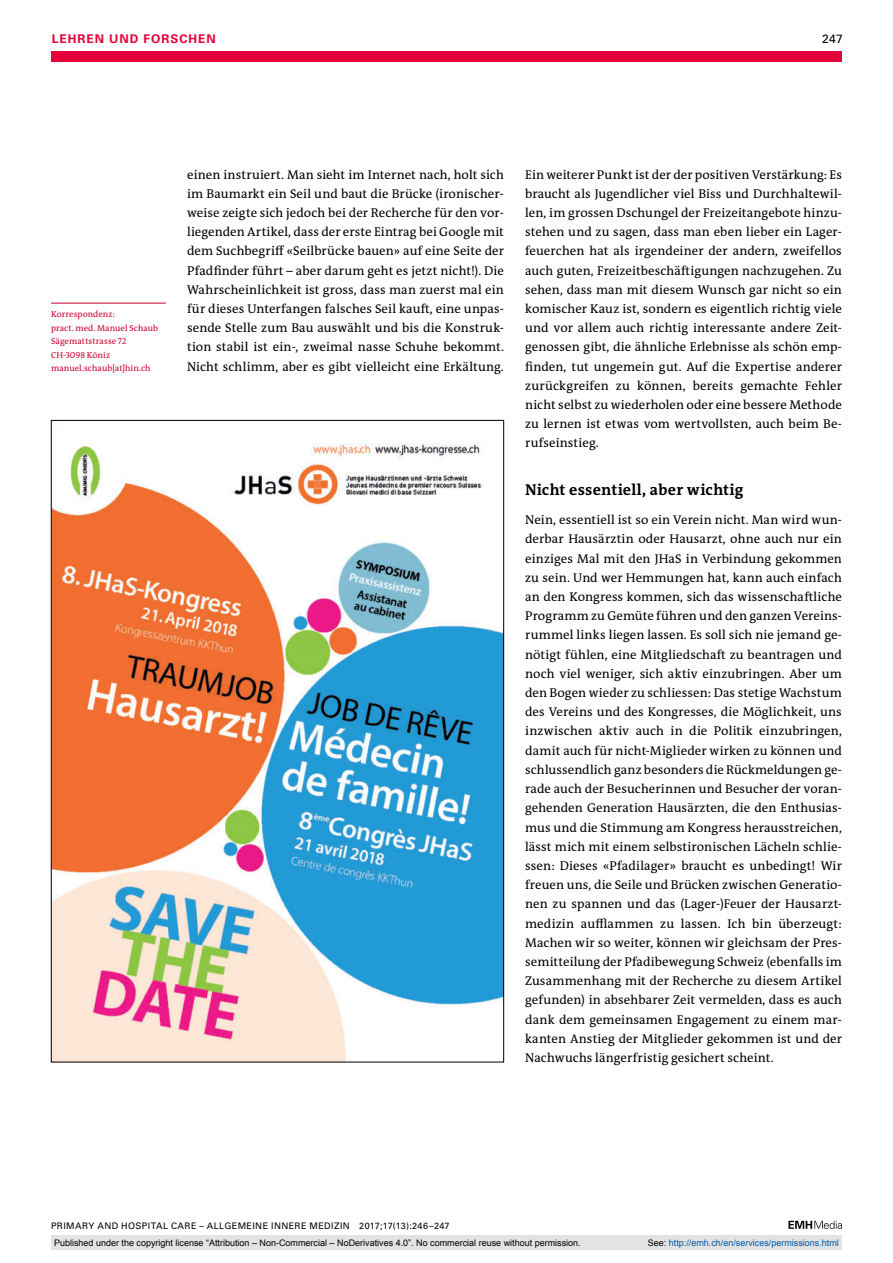
<style>
.page{position:relative;width:893px;height:1263px;background:#fff}
.page>*{position:absolute;margin:0;border:0;box-sizing:border-box;transform-origin:0 0}
.t1{font:700 15.75px "The Antiqua B W7";letter-spacing:.015em;color:#000}
.t2{font:12.75px/19.2px "The Antiqua B W5 Plain";letter-spacing:.005em;color:#000;text-align:justify}
.t3{font:700 12px "Univers LT Std";color:#e40038}
.t4{font:12px "Univers LT Std";color:#000}
.t5{font:9px "Arial";color:#000}
.t6{font:9px "Univers LT Std";letter-spacing:.045em;color:#000}
.t7{font:9px "Arial";color:#005ba9}
.t8{font:8.7px/13.5px "The Antiqua B W5 Plain";letter-spacing:.01em;color:#ca0030}
.s1{color:#000}
</style>
<div class="page">
<div style="left:51px;top:51px;width:791px;height:11px;background:#e40038"></div>
<svg style="left:788px;top:1221px;width:54px;height:8px"></svg>
<hr style="left:51px;top:303px;width:115px;height:1px;background:#ca0030">
<img style="left:53px;top:443px;width:449px;height:617px">
<div style="left:51px;top:1235px;width:791px;height:15px;background:#e3e3e3"></div>
<p class="t3" style="left:52px;top:31px;width:18px">LEHREN</p>
<p class="t3" style="left:109px;top:31px;width:11px">UND</p>
<p class="t3" style="left:143px;top:31px;width:10px">FORSCHEN</p>
<p class="t4" style="left:822px;top:31px;width:22px">247</p>
<p class="t8" style="left:51px;top:308px;width:109px">Korrespondenz:<br>pract. med. Manuel Schaub<br>Sägemattstrasse 72<br>CH-3098 Köniz manuel.schaub[at]hin.ch</p>
<p class="t2" style="left:187px;top:165px;width:318px">einen instruiert. Man sieht im Internet nach, holt sich im Baumarkt ein Seil und baut die Brücke (ironischer&shy;weise zeigte sich jedoch bei der Recherche für den vor&shy;liegenden Artikel, dass der erste Eintrag bei Google mit dem Suchbegriff «Seilbrücke bauen» auf eine Seite der Pfadfinder führt – aber darum geht es jetzt nicht!). Die Wahrscheinlichkeit ist gross, dass man zuerst mal ein für dieses Unterfangen falsches Seil kauft, eine unpas&shy;sende Stelle zum Bau auswählt und bis die Konstruk&shy;tion stabil ist ein-, zweimal nasse Schuhe bekommt.<br>Nicht schlimm, aber es gibt vielleicht eine Erkältung.</p>
<p class="t2" style="left:525px;top:165px;width:318px">Ein weiterer Punkt ist der der positiven Verstärkung: Es braucht als Jugendlicher viel Biss und Durchhaltewil&shy;len, im grossen Dschungel der Freizeitangebote hinzu&shy;stehen und zu sagen, dass man eben lieber ein Lager&shy;feuerchen hat als irgendeiner der andern, zweifellos auch guten, Freizeitbeschäftigungen nachzugehen. Zu sehen, dass man mit diesem Wunsch gar nicht so ein komischer Kauz ist, sondern es eigentlich richtig viele und vor allem auch richtig interessante andere Zeit&shy;genossen gibt, die ähnliche Erlebnisse als schön emp&shy;finden, tut ungemein gut. Auf die Expertise anderer zurückgreifen zu können, bereits gemachte Fehler nicht selbst zu wiederholen oder eine bessere Methode zu lernen ist etwas vom wertvollsten, auch beim Be&shy;rufseinstieg.</p>
<p class="t1" style="left:525px;top:480px;width:220px">Nicht essentiell, aber wichtig</p>
<p class="t2" style="left:525px;top:510px;width:318px">Nein, essentiell ist so ein Verein nicht. Man wird wun&shy;derbar Hausärztin oder Hausarzt, ohne auch nur ein einziges Mal mit den JHaS in Verbindung gekommen zu sein. Und wer Hemmungen hat, kann auch einfach an den Kongress kommen, sich das wissenschaftliche Programm zu Gemüte führen und den ganzen Vereins&shy;rummel links liegen lassen. Es soll sich nie jemand ge&shy;nötigt fühlen, eine Mitgliedschaft zu beantragen und noch viel weniger, sich aktiv einzubringen. Aber um den Bogen wieder zu schliessen: Das stetige Wachstum des Vereins und des Kongresses, die Möglichkeit, uns inzwischen aktiv auch in die Politik einzubringen, damit auch für nicht-Miglieder wirken zu können und schlussendlich ganz besonders die Rückmeldungen ge&shy;rade auch der Besucherinnen und Besucher der voran&shy;gehenden Generation Hausärzten, die den Enthusias&shy;mus und die Stimmung am Kongress herausstreichen, lässt mich mit einem selbstironischen Lächeln schlie&shy;ssen: Dieses «Pfadilager» braucht es unbedingt! Wir freuen uns, die Seile und Brücken zwischen Generatio&shy;nen zu spannen und das (Lager-)Feuer der Hausarzt&shy;medizin aufflammen zu lassen. Ich bin überzeugt:<br>Machen wir so weiter, können wir gleichsam der Pres&shy;semitteilung der Pfadibewegung Schweiz (ebenfalls im Zusammenhang mit der Recherche zu diesem Artikel gefunden) in absehbarer Zeit vermelden, dass es auch dank dem gemeinsamen Engagement zu einem mar&shy;kanten Anstieg der Mitglieder gekommen ist und der Nachwuchs längerfristig gesichert scheint.</p>
<p class="t6" style="left:51px;top:1220px;width:400px">PRIMARY AND HOSPITAL CARE – ALLGEMEINE INNERE MEDIZIN 2017;17(13):246–247</p>
<p class="t5" style="left:54px;top:1237px;width:528px">Published under the copyright license “Attribution – Non-Commercial – NoDerivatives 4.0”. No commercial reuse without permission.</p>
<p class="t7" style="left:648px;top:1237px;width:193px"><span class="s1">See:</span> http://emh.ch/en/services/permissions.html</p>
</div>
